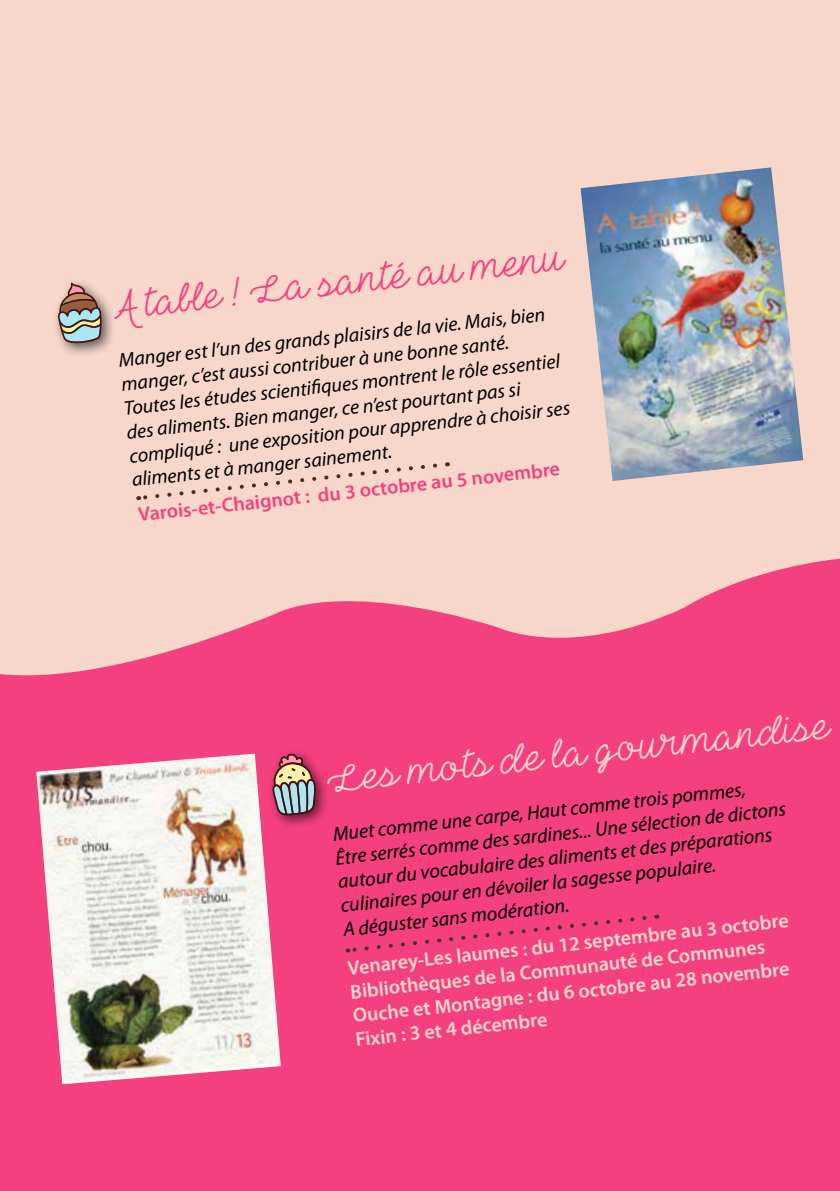
<style>
.page{position:relative;width:840px;height:1191px;background:#fff}
.page>*{position:absolute;margin:0;border:0;box-sizing:border-box;transform-origin:0 0}
.t1{font:38px "The Heart Maze Demo";color:#f8d7cd}
.t2{font:38px "The Heart Maze Demo";color:#f54080}
.t3{font:italic 20px/24px "Myriad Pro";color:#000}
.t4{font:600 20px/24.2px "Myriad Pro";color:#f8d7cb}
.t5{font:600 20px "Myriad Pro";color:#f54080}
</style>
<div class="page">
<div style="left:0;top:0;width:839px;height:982px;background:#f8d7cb"></div>
<div style="left:0;top:728px;width:839px;height:463px;background:#f54080"></div>
<svg style="left:0;top:449px;width:839px;height:279px"></svg>
<div style="left:266px;top:747px;width:65px;height:83px;background:#000;opacity:.6"></div>
<svg style="left:280px;top:753px;width:36px;height:63px"></svg>
<div style="left:51px;top:277px;width:65px;height:81px;background:#000;opacity:.6"></div>
<svg style="left:58px;top:282px;width:44px;height:62px"></svg>
<svg style="left:138px;top:461px;width:301px;height:41px"></svg>
<div style="left:347px;top:913px;width:301px;height:41px;background:#f54080"></div>
<img style="left:580px;top:167px;width:222px;height:314px">
<img style="left:36px;top:753px;width:244px;height:331px">
<h1 class="t2" style="left:110px;top:283px;width:455px;rotate:-6deg">A table ! La santé au menu</h1>
<p class="t3" style="left:117px;top:347px;width:445px;rotate:-6deg">Manger est l’un des grands plaisirs de la vie. Mais, bien manger, c’est aussi contribuer à une bonne santé.<br>Toutes les études scientifi ques montrent le rôle essentiel des aliments. Bien manger, ce n’est pourtant pas si compliqué : une exposition pour apprendre à choisir ses aliments et à manger sainement.</p>
<p class="t5" style="left:137px;top:501px;width:425px;rotate:-6deg">Varois-et-Chaignot : du 3 octobre au 5 novembre</p>
<h1 class="t1" style="left:324px;top:756px;width:507px;rotate:-6deg">Les mots de la gourmandise</h1>
<p class="t3" style="left:331px;top:820px;width:454px;rotate:-6deg">Muet comme une carpe, Haut comme trois pommes,<br>Être serrés comme des sardines... Une sélection de dictons autour du vocabulaire des aliments et des préparations culinaires pour en dévoiler la sagesse populaire.<br>A déguster sans modération.</p>
<p class="t4" style="left:346px;top:954px;width:444px;rotate:-6deg">Venarey-Les laumes : du 12 septembre au 3 octobre Bibliothèques de la Communauté de Communes Ouche et Montagne : du 6 octobre au 28 novembre Fixin : 3 et 4 décembre</p>
</div>
